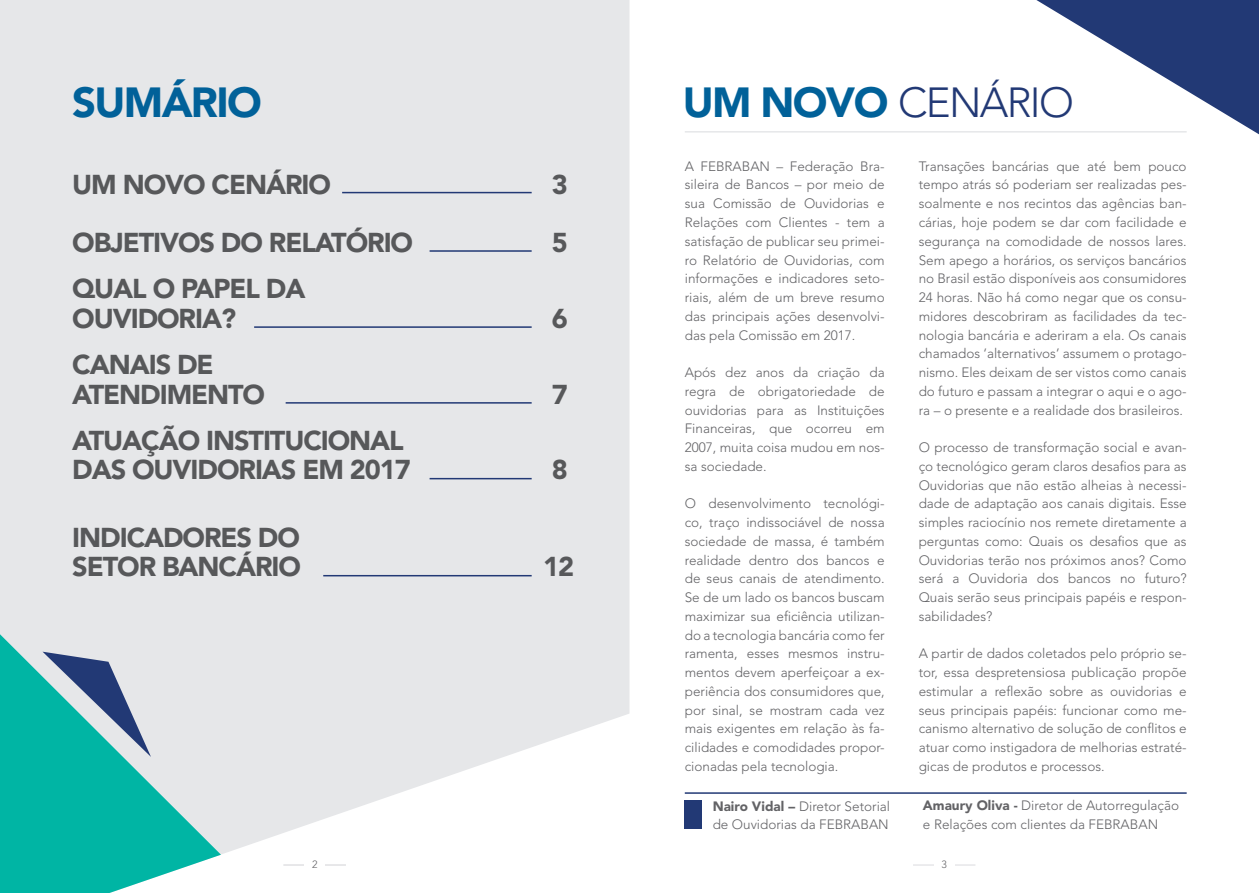
<style>
.page{position:relative;width:1259px;height:893px;background:#fff}
.page>*{position:absolute;margin:0;border:0;box-sizing:border-box;transform-origin:0 0}
.t1{font:300 41.7px "Avenir LT Std";letter-spacing:-.04em;color:#223975}
.t2{font:900 41.7px "Avenir LT Std";letter-spacing:-.04em;color:#016199}
.t3{font:900 27.15px/29.4px "Avenir LT Std";letter-spacing:-.04em;color:#57585a}
.t4{font:300 13.5px/18.8px "Avenir LT Std";color:#636366;text-align:justify}
.t5{font:300 10.5px "Avenir LT Std";color:#636366}
.s1{font-weight:900;color:#016199}
.s2{font-weight:900}
</style>
<div class="page">
<hr style="left:913px;top:864px;width:62px;height:2px;background:#e6e7e9">
<div style="left:934px;top:857px;width:20px;height:16px;background:#fff"></div>
<div style="left:0;top:0;width:629px;height:854px;background:#e6e7e9"></div>
<svg style="left:0;top:634px;width:221px;height:259px;background:#5dcac0"></svg>
<svg style="left:43px;top:652px;width:108px;height:105px;background:#71abb7"></svg>
<hr style="left:283px;top:864px;width:63px;height:2px;background:#e6e7e9">
<div style="left:305px;top:857px;width:20px;height:16px;background:#fff"></div>
<hr style="left:685px;top:131px;width:501px;height:2px;background:#e6e7e9">
<svg style="left:1036px;top:0;width:223px;height:134px"></svg>
<div style="left:685px;top:800px;width:17px;height:29px;background:#223975"></div>
<hr style="left:429px;top:250px;width:102px;height:2px;background:#223975">
<hr style="left:342px;top:192px;width:189px;height:1px;background:#223975">
<hr style="left:254px;top:326px;width:277px;height:2px;background:#223975">
<hr style="left:286px;top:402px;width:245px;height:2px;background:#223975">
<hr style="left:429px;top:478px;width:102px;height:1px;background:#223975">
<hr style="left:323px;top:575px;width:208px;height:1px;background:#223975">
<hr style="left:685px;top:792px;width:501px;height:2px;background:#223975">
<h1 class="t2" style="left:72px;top:77px;width:191px">SUMÁRIO</h1>
<h1 class="t1" style="left:683px;top:78px;width:393px"><span class="s1">UM NOVO</span> CENÁRIO</h1>
<h2 class="t3" style="left:72px;top:169px;width:260px">UM NOVO CENÁRIO</h2>
<h2 class="t3" style="left:72px;top:228px;width:342px">OBJETIVOS DO RELATÓRIO</h2>
<h2 class="t3" style="left:72px;top:274px;width:235px">QUAL O PAPEL DA<br>OUVIDORIA?</h2>
<h2 class="t3" style="left:72px;top:350px;width:194px">CANAIS DE<br>ATENDIMENTO</h2>
<h2 class="t3" style="left:72px;top:426px;width:340px">ATUAÇÃO INSTITUCIONAL<br>DAS OUVIDORIAS EM 2017</h2>
<h2 class="t3" style="left:72px;top:523px;width:230px">INDICADORES DO<br>SETOR BANCÁRIO</h2>
<p class="t5" style="left:312px;top:859px;width:7px">2</p>
<h2 class="t3" style="left:552px;top:169px;width:18px">3</h2>
<h2 class="t3" style="left:552px;top:228px;width:18px">5</h2>
<h2 class="t3" style="left:552px;top:304px;width:18px">6</h2>
<h2 class="t3" style="left:552px;top:379px;width:18px">7</h2>
<h2 class="t3" style="left:552px;top:455px;width:18px">8</h2>
<h2 class="t3" style="left:543px;top:551px;width:32px">12</h2>
<p class="t4" style="left:685px;top:157px;width:201px">A FEBRABAN – Federação Bra&shy;sileira de Bancos – por meio de sua Comissão de Ouvidorias e Relações com Clientes - tem a satisfação de publicar seu primei&shy;ro Relatório de Ouvidorias, com informações e indicadores seto&shy;riais, além de um breve resumo das principais ações desenvolvi&shy;das pela Comissão em 2017.</p>
<p class="t4" style="left:685px;top:363px;width:201px">Após dez anos da criação da regra de obrigatoriedade de ouvidorias para as Instituições Financeiras, que ocorreu em 2007, muita coisa mudou em nos&shy;sa sociedade.</p>
<p class="t4" style="left:685px;top:494px;width:201px">O desenvolvimento tecnológi&shy;co, traço indissociável de nossa sociedade de massa, é também realidade dentro dos bancos e de seus canais de atendimento.<br>Se de um lado os bancos buscam maximizar sua eficiência utilizan&shy;do a tecnologia bancária como fer ramenta, esses mesmos instru&shy;mentos devem aperfeiçoar a ex&shy;periência dos consumidores que, por sinal, se mostram cada vez mais exigentes em relação às fa&shy;cilidades e comodidades propor&shy;cionadas pela tecnologia.</p>
<p class="t4" style="left:712px;top:796px;width:179px"><span class="s2">Nairo Vidal –</span> Diretor Setorial de Ouvidorias da FEBRABAN</p>
<p class="t4" style="left:918px;top:157px;width:269px">Transações bancárias que até bem pouco tempo atrás só poderiam ser realizadas pes&shy;soalmente e nos recintos das agências ban&shy;cárias, hoje podem se dar com facilidade e segurança na comodidade de nossos lares.<br>Sem apego a horários, os serviços bancários no Brasil estão disponíveis aos consumidores 24 horas. Não há como negar que os consu&shy;midores descobriram as facilidades da tec&shy;nologia bancária e aderiram a ela. Os canais chamados ‘alternativos’ assumem o protago&shy;nismo. Eles deixam de ser vistos como canais do futuro e passam a integrar o aqui e o ago&shy;ra – o presente e a realidade dos brasileiros.</p>
<p class="t4" style="left:918px;top:438px;width:269px">O processo de transformação social e avan&shy;ço tecnológico geram claros desafios para as Ouvidorias que não estão alheias à necessi&shy;dade de adaptação aos canais digitais. Esse simples raciocínio nos remete diretamente a perguntas como: Quais os desafios que as Ouvidorias terão nos próximos anos? Como será a Ouvidoria dos bancos no futuro?<br>Quais serão seus principais papéis e respon&shy;sabilidades?</p>
<p class="t4" style="left:918px;top:644px;width:269px">A partir de dados coletados pelo próprio se&shy;tor, essa despretensiosa publicação propõe estimular a reflexão sobre as ouvidorias e seus principais papéis: funcionar como me&shy;canismo alternativo de solução de conflitos e atuar como instigadora de melhorias estraté&shy;gicas de produtos e processos.</p>
<p class="t4" style="left:923px;top:796px;width:258px"><span class="s2">Amaury Oliva -</span> Diretor de Autorregulação e Relações com clientes da FEBRABAN</p>
<p class="t5" style="left:941px;top:859px;width:7px">3</p>
</div>
